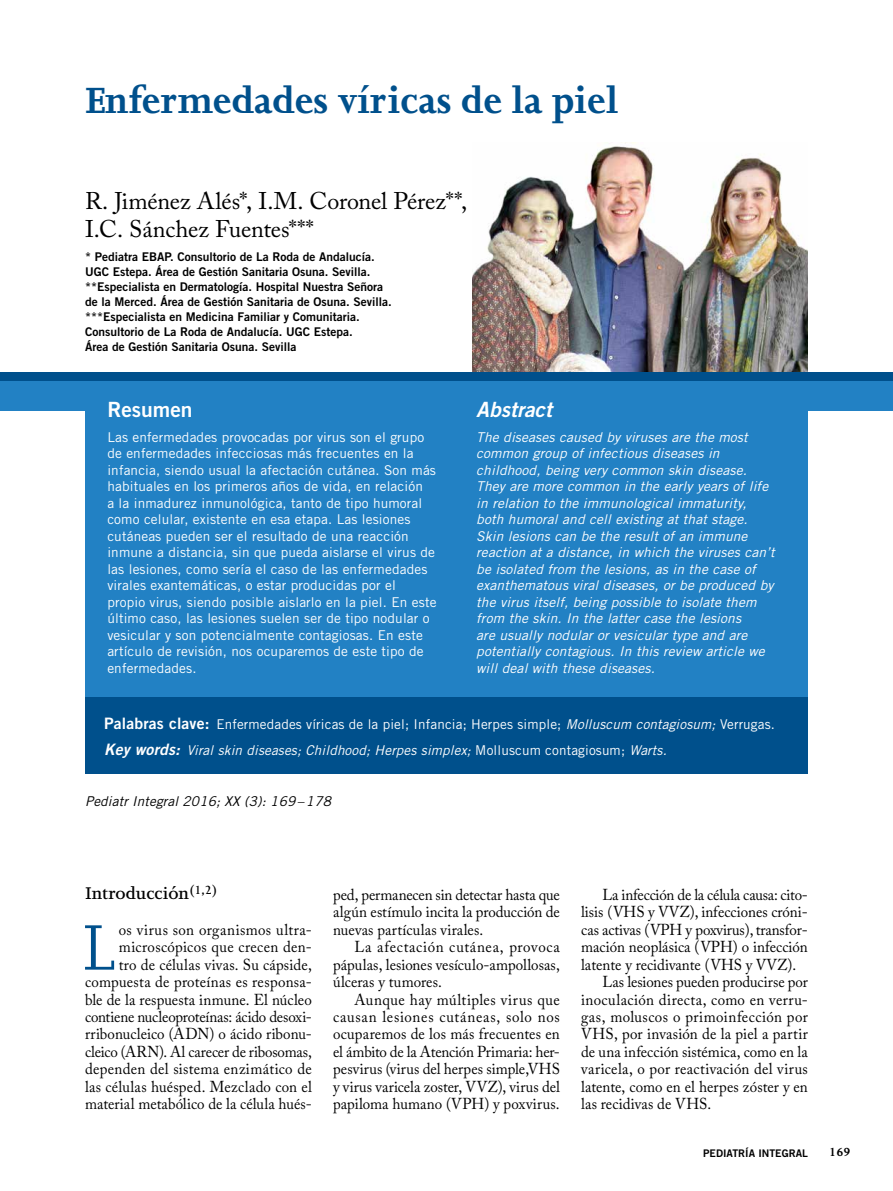
<style>
.page{position:relative;width:893px;height:1191px;background:#fff}
.page>*{position:absolute;margin:0;border:0;box-sizing:border-box;transform-origin:0 0}
.t1{font:73.95px "Joanna MT Std";color:#00508c;scale:.95 1}
.t2{font:700 42px "Joanna MT Std";color:#00508c}
.t3{font:24px/28.8px "Adobe Caslon Pro";letter-spacing:-.01em;color:#000}
.t4{font:italic 21px "Trade Gothic Bold Two";color:#fff}
.t5{font:21px "Trade Gothic Bold Two";color:#fff}
.t6{font:600 19.5px "Joanna MT Std";color:#000}
.t7{font:15.75px/17.4px "Adobe Caslon Pro";letter-spacing:.005em;color:#000;text-align:justify;scale:.95 1}
.t8{font:15.75px "Adobe Caslon Pro";letter-spacing:.025em;color:#000;scale:.95 1}
.t9{font:15.75px "Adobe Caslon Pro";letter-spacing:-.015em;color:#000;scale:.95 1}
.t10{font:15.75px "Adobe Caslon Pro";letter-spacing:.03em;color:#000;scale:.95 1}
.t11{font:13.5px/16.5px "Trade Gothic";letter-spacing:.01em;color:#fff}
.t12{font:italic 13.5px/16.5px "Trade Gothic";letter-spacing:.01em;color:#fff}
.t13{font:italic 13.5px "Trade Gothic";letter-spacing:.01em;color:#000}
.t14{font:700 13.5px "Joanna MT Std";color:#000}
.t15{font:12px/15px "Trade Gothic Bold Two";color:#000}
.t16{font:10.5px "Trade Gothic Bold Two";color:#000}
.s1{font-family:"Trade Gothic Bold Two";font-size:15.75px}
.s2{font-style:italic}
.s3{font-family:"Trade Gothic Bold Two";font-style:italic;font-size:15.75px}
</style>
<div class="page">
<img style="left:472px;top:142px;width:336px;height:230px">
<div style="left:85px;top:381px;width:723px;height:347px;background:#2281c4"></div>
<div style="left:0;top:381px;width:88px;height:29px;background:#2281c4"></div>
<div style="left:784px;top:381px;width:109px;height:29px;background:#2281c4"></div>
<div style="left:0;top:372px;width:893px;height:9px;background:#00508c"></div>
<div style="left:85px;top:697px;width:723px;height:77px;background:#00508c"></div>
<h2 class="t2" style="left:85px;top:77px;width:535px">Enfermedades víricas de la piel</h2>
<h3 class="t3" style="left:85px;top:186px;width:384px">R. Jiménez Alés*, I.M. Coronel Pérez**,<br>I.C. Sánchez Fuentes***</h3>
<p class="t15" style="left:85px;top:249px;width:308px">* Pediatra EBAP. Consultorio de La Roda de Andalucía.<br>UGC Estepa. Área de Gestión Sanitaria Osuna. Sevilla. **Especialista en Dermatología. Hospital Nuestra Señora de la Merced. Área de Gestión Sanitaria de Osuna. Sevilla. ***Especialista en Medicina Familiar y Comunitaria.<br>Consultorio de La Roda de Andalucía. UGC Estepa.<br>Área de Gestión Sanitaria Osuna. Sevilla</p>
<h3 class="t5" style="left:107px;top:396px;width:87px">Resumen</h3>
<p class="t11" style="left:107px;top:428px;width:331px">Las enfermedades provocadas por virus son el grupo de enfermedades infecciosas más frecuentes en la infancia, siendo usual la afectación cutánea. Son más habituales en los primeros años de vida, en relación<br>a la inmadurez inmunológica, tanto de tipo humoral como celular, existente en esa etapa. Las lesiones cutáneas pueden ser el resultado de una reacción inmune a distancia, sin que pueda aislarse el virus de las lesiones, como sería el caso de las enfermedades virales exantemáticas, o estar producidas por el propio virus, siendo posible aislarlo en la piel. En este último caso, las lesiones suelen ser de tipo nodular o vesicular y son potencialmente contagiosas. En este artículo de revisión, nos ocuparemos de este tipo de enfermedades.</p>
<h3 class="t4" style="left:476px;top:396px;width:77px">Abstract</h3>
<p class="t12" style="left:476px;top:428px;width:300px">The diseases caused by viruses are the most common group of infectious diseases in childhood, being very common skin disease.<br>They are more common in the early years of life in relation to the immunological immaturity, both humoral and cell existing at that stage.<br>Skin lesions can be the result of an immune reaction at a distance, in which the viruses can’t be isolated from the lesions, as in the case of exanthematous viral diseases, or be produced by the virus itself, being possible to isolate them from the skin. In the latter case the lesions<br>are usually nodular or vesicular type and are potentially contagious. In this review article we will deal with these diseases.</p>
<p class="t11" style="left:104px;top:710px;width:672px;line-height:26.5px"><span class="s1">Palabras clave:</span> Enfermedades víricas de la piel; Infancia; Herpes simple; <span class="s2">Molluscum contagiosum;</span> Verrugas.<br><span class="s3">Key words:</span> <span class="s2">Viral skin diseases; Childhood; Herpes simplex;</span> Molluscum contagiosum; <span class="s2">Warts.</span></p>
<p class="t13" style="left:85px;top:793px;width:247px">Pediatr Integral 2016; XX (3): 169–178</p>
<p class="t6" style="left:85px;top:882px;width:134px">Introducción<sup>(1,2)</sup></p>
<h1 class="t1" style="left:83px;top:908px;width:35px">L</h1>
<p class="t7" style="left:85px;top:920px;width:240px;text-align:right">os virus son organismos ultra&shy;microscópicos que crecen den-<br>tro de células vivas. Su cápside, compuesta de proteínas es responsa&shy;ble de la respuesta inmune. El núcleo contiene nucleoproteínas: ácido desoxi&shy;rribonucleico (ADN) o ácido ribonu&shy;cleico (ARN). Al carecer de ribosomas, dependen del sistema enzimático de las células huésped. Mezclado con el material metabólico de la célula hués-</p>
<p class="t7" style="left:333px;top:885px;width:240px">ped, permanecen sin detectar hasta que algún estímulo incita la producción de nuevas partículas virales.</p>
<p class="t7" style="left:333px;top:938px;width:240px;text-indent:21px">La afectación cutánea, provoca pápulas, lesiones vesículo-ampollosas, úlceras y tumores.</p>
<p class="t7" style="left:333px;top:990px;width:240px;text-indent:21px">Aunque hay múltiples virus que causan lesiones cutáneas, solo nos ocuparemos de los más frecuentes en el ámbito de la Atención Primaria: her&shy;pesvirus (virus del herpes simple,VHS y virus varicela zoster, VVZ), virus del papiloma humano (VPH) y poxvirus.</p>
<p class="t9" style="left:602px;top:885px;width:218px">La infección de la célula causa: cito-</p>
<p class="t7" style="left:581px;top:903px;width:240px">lisis (VHS y VVZ), infecciones cróni-</p>
<p class="t7" style="left:581px;top:920px;width:240px">cas activas (VPH y poxvirus), transfor-</p>
<p class="t7" style="left:581px;top:938px;width:240px">mación neoplásica (VPH) o infección</p>
<p class="t7" style="left:581px;top:955px;width:228px">latente y recidivante (VHS y VVZ).</p>
<p class="t7" style="left:602px;top:973px;width:218px">Las lesiones pueden producirse por</p>
<p class="t8" style="left:581px;top:990px;width:240px">inoculación directa, como en verru-</p>
<p class="t10" style="left:581px;top:1007px;width:240px">gas, moluscos o primoinfección por</p>
<p class="t7" style="left:581px;top:1025px;width:240px">VHS, por invasión de la piel a partir</p>
<p class="t7" style="left:581px;top:1042px;width:240px">de una infección sistémica, como en la</p>
<p class="t8" style="left:581px;top:1059px;width:240px">varicela, o por reactivación del virus</p>
<p class="t7" style="left:581px;top:1077px;width:240px">latente, como en el herpes zóster y en</p>
<p class="t7" style="left:581px;top:1095px;width:139px">las recidivas de VHS.</p>
<p class="t16" style="left:703px;top:1146px;width:106px">PEDIATRÍA INTEGRAL</p>
<p class="t14" style="left:829px;top:1144px;width:23px">169</p>
</div>
